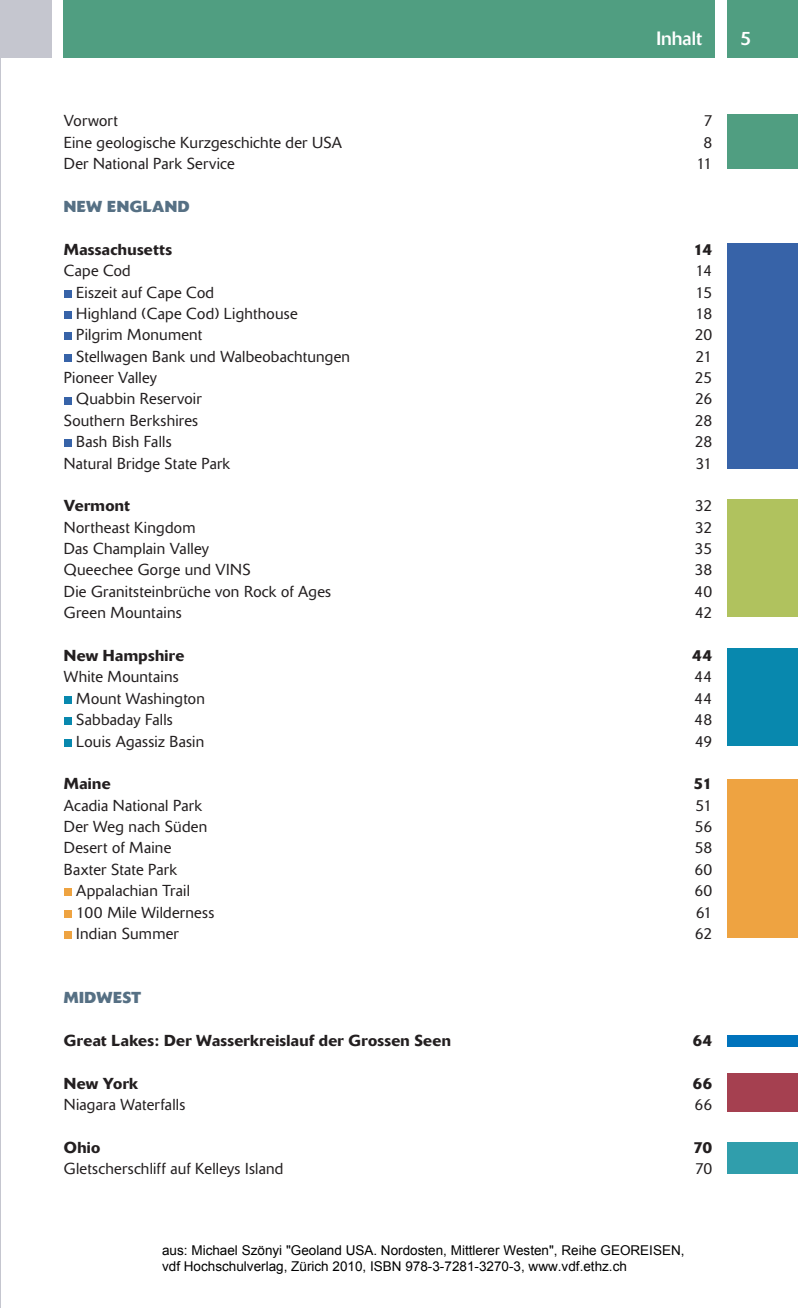
<style>
.page{position:relative;width:798px;height:1308px;background:#fff}
.page>*{position:absolute;margin:0;border:0;box-sizing:border-box;transform-origin:0 0}
.t1{font:19.12px "Delta";color:#fff}
.t2{font:300 15.75px "Delta";letter-spacing:.015em;color:#231f20}
.t3{font:500 15.75px "Delta";letter-spacing:.02em;color:#231f20}
.t4{font:700 15.75px "Delta";letter-spacing:.025em;color:#567084}
.t5{font:13.5px/16.2px "Arial";color:#000}
</style>
<div class="page">
<hr style="left:0;top:0;width:1px;height:1308px;background:#c5c6cf">
<div style="left:64px;top:290px;width:8px;height:7px;background:#3763a8"></div>
<div style="left:64px;top:311px;width:8px;height:8px;background:#3763a8"></div>
<div style="left:64px;top:332px;width:8px;height:8px;background:#3763a8"></div>
<div style="left:64px;top:354px;width:8px;height:8px;background:#3763a8"></div>
<div style="left:64px;top:397px;width:8px;height:7px;background:#3763a8"></div>
<div style="left:64px;top:439px;width:8px;height:8px;background:#3763a8"></div>
<div style="left:64px;top:696px;width:8px;height:8px;background:#0888ae"></div>
<div style="left:64px;top:717px;width:8px;height:8px;background:#0888ae"></div>
<div style="left:64px;top:739px;width:8px;height:7px;background:#0888ae"></div>
<div style="left:64px;top:888px;width:8px;height:8px;background:#eea341"></div>
<div style="left:64px;top:910px;width:8px;height:7px;background:#eea341"></div>
<div style="left:64px;top:931px;width:8px;height:8px;background:#eea341"></div>
<div style="left:727px;top:114px;width:70px;height:55px;background:#509e81"></div>
<div style="left:727px;top:243px;width:70px;height:226px;background:#3763a8"></div>
<div style="left:727px;top:499px;width:70px;height:117px;background:#b0c25e"></div>
<div style="left:727px;top:648px;width:70px;height:97px;background:#0888ae"></div>
<div style="left:727px;top:779px;width:70px;height:159px;background:#eea341"></div>
<div style="left:727px;top:1073px;width:70px;height:39px;background:#a54050"></div>
<div style="left:727px;top:1142px;width:70px;height:32px;background:#309eac"></div>
<div style="left:727px;top:1035px;width:70px;height:11px;background:#0073bc"></div>
<div style="left:0;top:0;width:51px;height:57px;background:#c5c6cf"></div>
<div style="left:64px;top:0;width:650px;height:57px;background:#509e81"></div>
<div style="left:727px;top:0;width:70px;height:57px;background:#509e81"></div>
<p class="t1" style="left:656px;top:27px;width:47px">Inhalt</p>
<p class="t1" style="left:740px;top:27px;width:12px">5</p>
<p class="t2" style="left:64px;top:112px;width:55px">Vorwort</p>
<p class="t2" style="left:703px;top:112px;width:10px">7</p>
<p class="t2" style="left:64px;top:133px;width:280px">Eine geologische Kurzgeschichte der USA</p>
<p class="t2" style="left:703px;top:133px;width:10px">8</p>
<p class="t2" style="left:64px;top:155px;width:172px">Der National Park Service</p>
<p class="t2" style="left:696px;top:155px;width:18px">11</p>
<p class="t4" style="left:64px;top:197px;width:127px">NEW ENGLAND</p>
<p class="t3" style="left:64px;top:240px;width:110px">Massachusetts</p>
<p class="t3" style="left:693px;top:240px;width:20px">14</p>
<p class="t2" style="left:64px;top:262px;width:68px">Cape Cod</p>
<p class="t2" style="left:695px;top:262px;width:18px">14</p>
<p class="t2" style="left:76px;top:283px;width:139px">Eiszeit auf Cape Cod</p>
<p class="t2" style="left:695px;top:283px;width:18px">15</p>
<p class="t2" style="left:76px;top:304px;width:223px">Highland (Cape Cod) Lighthouse</p>
<p class="t2" style="left:695px;top:304px;width:18px">18</p>
<p class="t2" style="left:76px;top:326px;width:127px">Pilgrim Monument</p>
<p class="t2" style="left:694px;top:326px;width:19px">20</p>
<p class="t2" style="left:76px;top:347px;width:275px">Stellwagen Bank und Walbeobachtungen</p>
<p class="t2" style="left:695px;top:347px;width:18px">21</p>
<p class="t2" style="left:64px;top:368px;width:95px">Pioneer Valley</p>
<p class="t2" style="left:694px;top:368px;width:19px">25</p>
<p class="t2" style="left:76px;top:390px;width:127px">Quabbin Reservoir</p>
<p class="t2" style="left:694px;top:390px;width:19px">26</p>
<p class="t2" style="left:64px;top:411px;width:136px">Southern Berkshires</p>
<p class="t2" style="left:694px;top:411px;width:19px">28</p>
<p class="t2" style="left:76px;top:433px;width:97px">Bash Bish Falls</p>
<p class="t2" style="left:694px;top:433px;width:19px">28</p>
<p class="t2" style="left:64px;top:454px;width:168px">Natural Bridge State Park</p>
<p class="t2" style="left:695px;top:454px;width:18px">31</p>
<p class="t3" style="left:64px;top:496px;width:68px">Vermont</p>
<p class="t2" style="left:695px;top:497px;width:19px">32</p>
<p class="t2" style="left:64px;top:518px;width:133px">Northeast Kingdom</p>
<p class="t2" style="left:695px;top:518px;width:19px">32</p>
<p class="t2" style="left:64px;top:539px;width:147px">Das Champlain Valley</p>
<p class="t2" style="left:694px;top:539px;width:19px">35</p>
<p class="t2" style="left:64px;top:561px;width:188px">Queechee Gorge und VINS</p>
<p class="t2" style="left:694px;top:561px;width:19px">38</p>
<p class="t2" style="left:64px;top:582px;width:269px">Die Granitsteinbrüche von Rock of Ages</p>
<p class="t2" style="left:694px;top:582px;width:19px">40</p>
<p class="t2" style="left:64px;top:604px;width:119px">Green Mountains</p>
<p class="t2" style="left:695px;top:604px;width:19px">42</p>
<p class="t3" style="left:64px;top:646px;width:122px">New Hampshire</p>
<p class="t3" style="left:692px;top:646px;width:22px">44</p>
<p class="t2" style="left:64px;top:668px;width:116px">White Mountains</p>
<p class="t2" style="left:694px;top:668px;width:19px">44</p>
<p class="t2" style="left:76px;top:689px;width:130px">Mount Washington</p>
<p class="t2" style="left:694px;top:689px;width:19px">44</p>
<p class="t2" style="left:76px;top:710px;width:98px">Sabbaday Falls</p>
<p class="t2" style="left:694px;top:710px;width:19px">48</p>
<p class="t2" style="left:76px;top:732px;width:130px">Louis Agassiz Basin</p>
<p class="t2" style="left:694px;top:732px;width:19px">49</p>
<p class="t3" style="left:64px;top:774px;width:48px">Maine</p>
<p class="t3" style="left:693px;top:774px;width:20px">51</p>
<p class="t2" style="left:64px;top:796px;width:139px">Acadia National Park</p>
<p class="t2" style="left:695px;top:796px;width:18px">51</p>
<p class="t2" style="left:64px;top:817px;width:145px">Der Weg nach Süden</p>
<p class="t2" style="left:694px;top:817px;width:19px">56</p>
<p class="t2" style="left:64px;top:839px;width:109px">Desert of Maine</p>
<p class="t2" style="left:694px;top:839px;width:19px">58</p>
<p class="t2" style="left:64px;top:860px;width:115px">Baxter State Park</p>
<p class="t2" style="left:694px;top:860px;width:19px">60</p>
<p class="t2" style="left:76px;top:881px;width:115px">Appalachian Trail</p>
<p class="t2" style="left:694px;top:881px;width:19px">60</p>
<p class="t2" style="left:76px;top:903px;width:139px">100 Mile Wilderness</p>
<p class="t2" style="left:695px;top:903px;width:18px">61</p>
<p class="t2" style="left:76px;top:924px;width:104px">Indian Summer</p>
<p class="t2" style="left:694px;top:924px;width:19px">62</p>
<p class="t4" style="left:64px;top:988px;width:79px">MIDWEST</p>
<p class="t3" style="left:64px;top:1030px;width:388px">Great Lakes: Der Wasserkreislauf der Grossen Seen</p>
<p class="t3" style="left:692px;top:1030px;width:22px">64</p>
<p class="t3" style="left:64px;top:1073px;width:76px">New York</p>
<p class="t3" style="left:692px;top:1073px;width:21px">66</p>
<p class="t2" style="left:64px;top:1095px;width:123px">Niagara Waterfalls</p>
<p class="t2" style="left:694px;top:1095px;width:19px">66</p>
<p class="t3" style="left:64px;top:1137px;width:38px">Ohio</p>
<p class="t3" style="left:693px;top:1137px;width:21px">70</p>
<p class="t2" style="left:64px;top:1159px;width:221px">Gletscherschliff auf Kelleys Island</p>
<p class="t2" style="left:694px;top:1159px;width:19px">70</p>
<p class="t5" style="left:162px;top:1242px;width:524px">aus: Michael Szönyi "Geoland USA. Nordosten, Mittlerer Westen", Reihe GEOREISEN, vdf Hochschulverlag, Zürich 2010, ISBN 978-3-7281-3270-3, www.vdf.ethz.ch</p>
</div>
